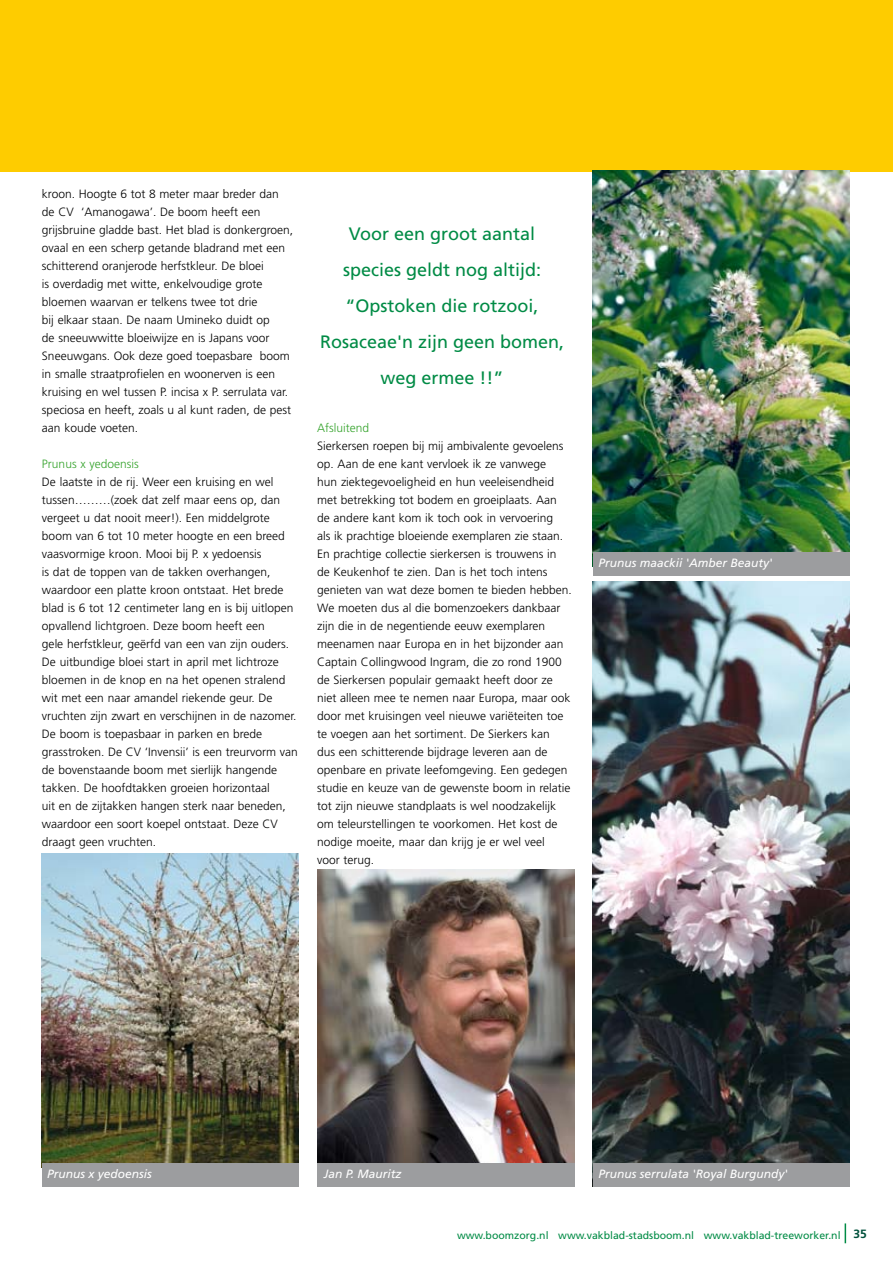
<style>
.page{position:relative;width:893px;height:1263px;background:#fff}
.page>*{position:absolute;margin:0;border:0;box-sizing:border-box;transform-origin:0 0}
.t1{font:18px/36px "Frutiger";color:#008b45;text-align:center}
.t2{font:300 12px/18px "Frutiger";color:#000}
.t3{font:italic 12px "Frutiger";color:#fff}
.t4{font:300 12px "Frutiger";color:#35a32c}
.t5{font:10.5px "Frutiger";color:#008b45}
.s1{font-weight:700;font-size:12px;color:#00513c}
</style>
<div class="page">
<svg style="left:845px;top:1223px;width:1px;height:20px"></svg>
<div style="left:0;top:0;width:893px;height:172px;background:#fecc00"></div>
<img style="left:42px;top:853px;width:257px;height:310px">
<div style="left:42px;top:1163px;width:257px;height:23px;background:#9c9d9f"></div>
<img style="left:593px;top:581px;width:257px;height:582px">
<img style="left:593px;top:170px;width:257px;height:382px">
<div style="left:593px;top:552px;width:257px;height:23px;background:#9c9d9f"></div>
<div style="left:593px;top:1163px;width:257px;height:23px;background:#9c9d9f"></div>
<img style="left:317px;top:870px;width:258px;height:293px">
<div style="left:317px;top:1163px;width:258px;height:23px;background:#9c9d9f"></div>
<p class="t2" style="left:42px;top:185px;width:253px">kroon. Hoogte 6 tot 8 meter maar breder dan de CV ‘Amanogawa’. De boom heeft een grijsbruine gladde bast. Het blad is donkergroen, ovaal en een scherp getande bladrand met een schitterend oranjerode herfstkleur. De bloei<br>is overdadig met witte, enkelvoudige grote bloemen waarvan er telkens twee tot drie<br>bij elkaar staan. De naam Umineko duidt op<br>de sneeuwwitte bloeiwijze en is Japans voor Sneeuwgans. Ook deze goed toepasbare boom in smalle straatprofielen en woonerven is een kruising en wel tussen P. incisa x P. serrulata var. speciosa en heeft, zoals u al kunt raden, de pest aan koude voeten.</p>
<p class="t4" style="left:42px;top:457px;width:98px">Prunus x yedoensis</p>
<p class="t2" style="left:42px;top:473px;width:257px">De laatste in de rij. Weer een kruising en wel tussen………(zoek dat zelf maar eens op, dan vergeet u dat nooit meer!). Een middelgrote boom van 6 tot 10 meter hoogte en een breed vaasvormige kroon. Mooi bij P. x yedoensis<br>is dat de toppen van de takken overhangen, waardoor een platte kroon ontstaat. Het brede blad is 6 tot 12 centimeter lang en is bij uitlopen opvallend lichtgroen. Deze boom heeft een<br>gele herfstkleur, geërfd van een van zijn ouders.<br>De uitbundige bloei start in april met lichtroze bloemen in de knop en na het openen stralend wit met een naar amandel riekende geur. De vruchten zijn zwart en verschijnen in de nazomer.<br>De boom is toepasbaar in parken en brede grasstroken. De CV ‘Invensii’ is een treurvorm van de bovenstaande boom met sierlijk hangende takken. De hoofdtakken groeien horizontaal<br>uit en de zijtakken hangen sterk naar beneden, waardoor een soort koepel ontstaat. Deze CV draagt geen vruchten.</p>
<h1 class="t1" style="left:320px;top:216px;width:246px">Voor een groot aantal species geldt nog altijd: “Opstoken die rotzooi,<br>Rosaceae'n zijn geen bomen, weg ermee !!”</h1>
<p class="t4" style="left:317px;top:421px;width:54px">Afsluitend</p>
<p class="t2" style="left:317px;top:437px;width:256px">Sierkersen roepen bij mij ambivalente gevoelens op. Aan de ene kant vervloek ik ze vanwege<br>hun ziektegevoeligheid en hun veeleisendheid met betrekking tot bodem en groeiplaats. Aan de andere kant kom ik toch ook in vervoering<br>als ik prachtige bloeiende exemplaren zie staan.<br>En prachtige collectie sierkersen is trouwens in de Keukenhof te zien. Dan is het toch intens genieten van wat deze bomen te bieden hebben.<br>We moeten dus al die bomenzoekers dankbaar zijn die in de negentiende eeuw exemplaren meenamen naar Europa en in het bijzonder aan Captain Collingwood Ingram, die zo rond 1900 de Sierkersen populair gemaakt heeft door ze niet alleen mee te nemen naar Europa, maar ook door met kruisingen veel nieuwe variëteiten toe te voegen aan het sortiment. De Sierkers kan<br>dus een schitterende bijdrage leveren aan de openbare en private leefomgeving. Een gedegen studie en keuze van de gewenste boom in relatie tot zijn nieuwe standplaats is wel noodzakelijk om teleurstellingen te voorkomen. Het kost de nodige moeite, maar dan krijg je er wel veel<br>voor terug.</p>
<p class="t3" style="left:598px;top:556px;width:176px">Prunus maackii 'Amber Beauty'</p>
<p class="t3" style="left:47px;top:1167px;width:106px">Prunus x yedoensis</p>
<p class="t3" style="left:324px;top:1167px;width:79px">Jan P. Mauritz</p>
<p class="t3" style="left:598px;top:1167px;width:191px">Prunus serrulata 'Royal Burgundy'</p>
<p class="t5" style="left:457px;top:1229px;width:411px">www.boomzorg.nl www.vakblad-stadsboom.nl www.vakblad-treeworker.nl <span class="s1">35</span></p>
</div>
